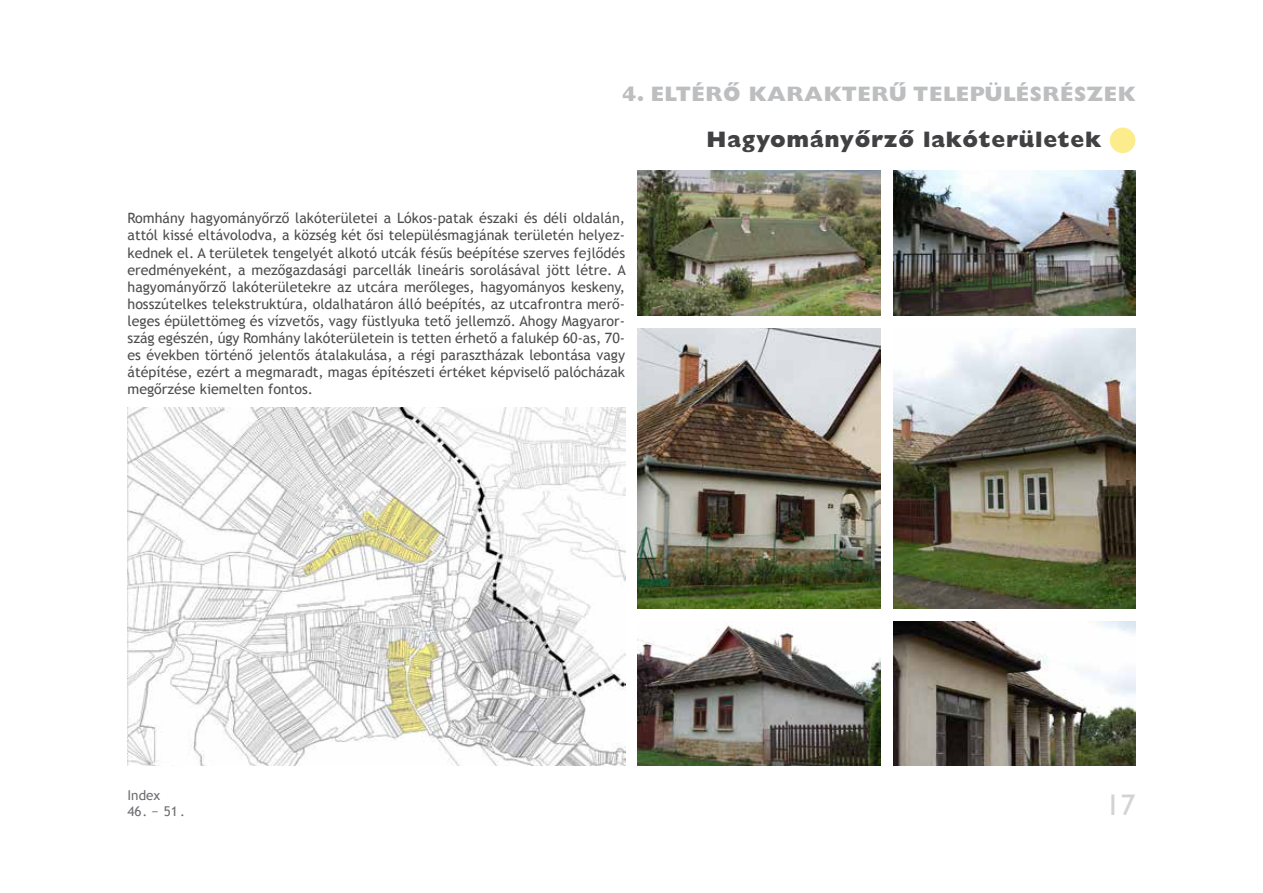
<style>
.page{position:relative;width:1263px;height:893px;background:#fff}
.page>*{position:absolute;margin:0;border:0;box-sizing:border-box;transform-origin:0 0}
.t1{font:30px "H Gill Sans A";color:#d1d3d4}
.t2{font:22.5px "H Gill Sans Extra Bold A";letter-spacing:.03em;color:#414042}
.t3{font:21px "H Gill Sans Extra Bold A";color:#bcbec0}
.t4{font:14.25px/17.1px "Trebuchet MS";color:#4d4d4f;text-align:justify}
.t5{font:13.5px "Trebuchet MS";color:#6d6e71}
</style>
<div class="page">
<div style="left:1110px;top:128px;width:25px;height:25px;background:#fdec8b;border-radius:50%"></div>
<img style="left:128px;top:407px;width:497px;height:358px">
<img style="left:893px;top:170px;width:242px;height:145px">
<img style="left:893px;top:621px;width:242px;height:144px">
<img style="left:893px;top:328px;width:242px;height:281px">
<img style="left:638px;top:170px;width:242px;height:145px">
<img style="left:638px;top:621px;width:242px;height:144px">
<img style="left:638px;top:328px;width:242px;height:281px">
<h3 class="t3" style="left:622px;top:81px;width:58px">4. ELTÉR</h3>
<h3 class="t3" style="left:723px;top:81px;width:44px">Ô KARAKTER</h3>
<h3 class="t3" style="left:889px;top:81px;width:39px">Û TELE</h3>
<h3 class="t3" style="left:970px;top:81px;width:32px">PÜLÉSRÉSZEK</h3>
<p class="t4" style="left:128px;top:210px;width:500px">Romhány hagyományőrző lakóterületei a Lókos-patak északi és déli oldalán, attól kissé eltávolodva, a község két ősi településmagjának területén helyez&shy;kednek el. A területek tengelyét alkotó utcák fésűs beépítése szerves fejlődés eredményeként, a mezőgazdasági parcellák lineáris sorolásával jött létre. A hagyományőrző lakóterületekre az utcára merőleges, hagyományos keskeny, hosszútelkes telekstruktúra, oldalhatáron álló beépítés, az utcafrontra merő&shy;leges épülettömeg és vízvetős, vagy füstlyuka tető jellemző. Ahogy Magyaror&shy;szág egészén, úgy Romhány lakóterületein is tetten érhető a falukép 60-as, 70- es években történő jelentős átalakulása, a régi parasztházak lebontása vagy átépítése, ezért a megmaradt, magas építészeti értéket képviselő palócházak megőrzése kiemelten fontos.</p>
<h2 class="t2" style="left:706px;top:126px;width:396px">HAGYOMÁNYÔRZÔ LAKÓTERÜLETEK</h2>
<p class="t5" style="left:128px;top:787px;width:34px">Index</p>
<p class="t5" style="left:128px;top:803px;width:59px">46. − 51.</p>
<h1 class="t1" style="left:1105px;top:788px;width:31px">17</h1>
</div>
